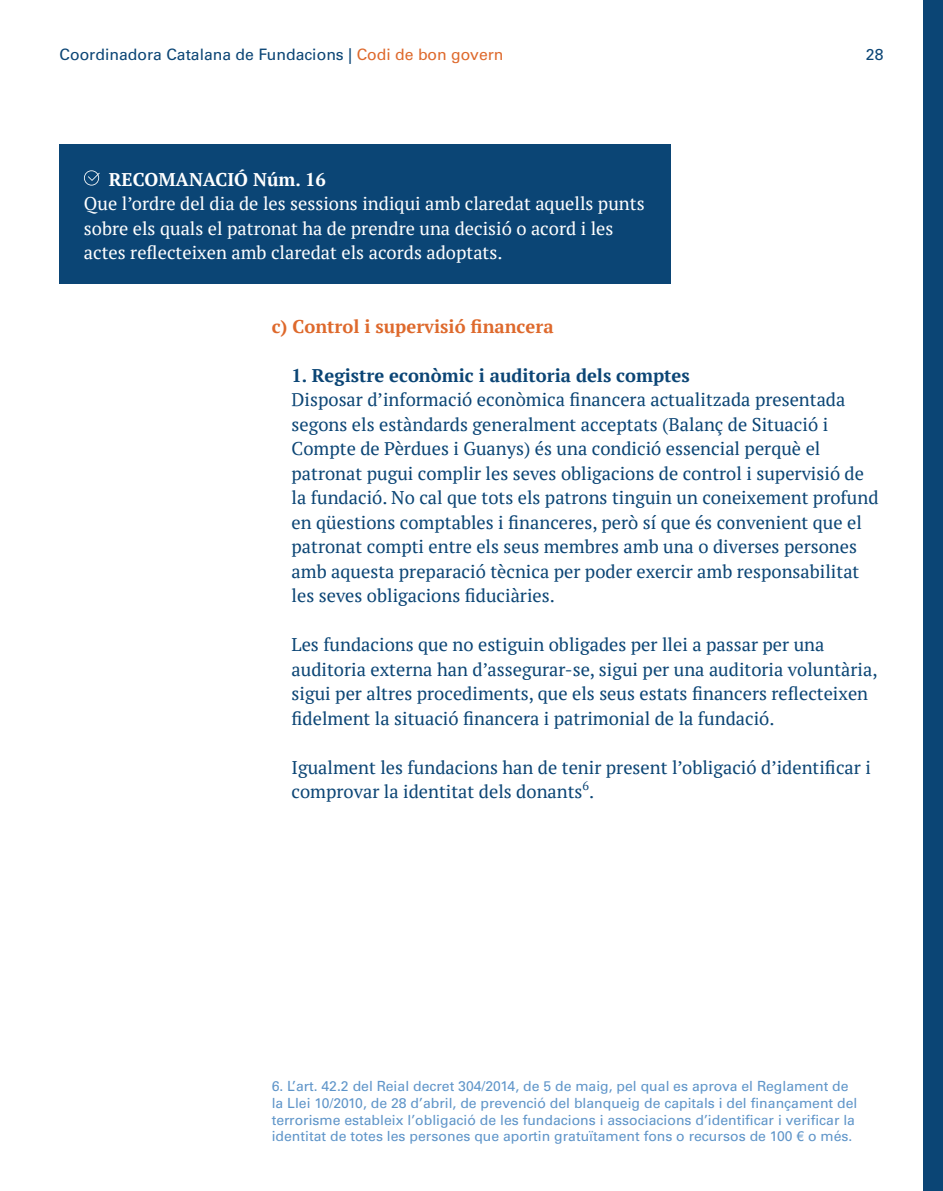
<style>
.page{position:relative;width:943px;height:1191px;background:#fff}
.page>*{position:absolute;margin:0;border:0;box-sizing:border-box;transform-origin:0 0}
.cos_de_text_serif{font:18.38px/24.5px "PT Serif";color:#0b4575}
.cos_de_text_serif-2{font:18.38px/24.5px "PT Serif";color:#fff}
.cos_de_text_serif-3{font:700 18.38px "PT Serif";color:#0b4575}
.cos_de_text_serif-4{font:700 18.38px "PT Serif";color:#de692c}
.cos_de_text_serif-5{font:700 18.38px "PT Serif";color:#fff}
.t1{font:15.75px "Univers LT Pro 55 Roman";color:#0b4575}
.peu_de_foto{font:14px/16.8px "Univers LT Pro 55 Roman";color:#5f95c9}
.cos_de_text_serif-6{font:12.25px "PT Serif";color:#0b4575}
.s1{color:#de692c}
</style>
<div class="page">
<div style="left:923px;top:0;width:20px;height:1191px;background:#0b4575"></div>
<div style="left:60px;top:144px;width:611px;height:140px;background:#0b4575"></div>
<svg style="left:84px;top:170px;width:16px;height:16px"></svg>
<p class="t1" style="left:60px;top:44px;width:445px">Coordinadora Catalana de Fundacions | <span class="s1">Codi de bon govern</span></p>
<p class="t1" style="left:865px;top:44px;width:19px">28</p>
<p class="cos_de_text_serif-5" style="left:109px;top:167px;width:219px">RECOMANACIÓ Núm. 16</p>
<p class="cos_de_text_serif-2" style="left:84px;top:191px;width:562px">Que l’ordre del dia de les sessions indiqui amb claredat aquells punts sobre els quals el patronat ha de prendre una decisió o acord i les actes reflecteixen amb claredat els acords adoptats.</p>
<p class="cos_de_text_serif-4" style="left:272px;top:314px;width:283px">c) Control i supervisió financera</p>
<p class="cos_de_text_serif-3" style="left:291px;top:363px;width:400px">1. Registre econòmic i auditoria dels comptes</p>
<p class="cos_de_text_serif" style="left:291px;top:387px;width:588px">Disposar d’informació econòmica financera actualitzada presentada segons els estàndards generalment acceptats (Balanç de Situació i Compte de Pèrdues i Guanys) és una condició essencial perquè el patronat pugui complir les seves obligacions de control i supervisió de la fundació. No cal que tots els patrons tinguin un coneixement profund en qüestions comptables i financeres, però sí que és convenient que el patronat compti entre els seus membres amb una o diverses persones amb aquesta preparació tècnica per poder exercir amb responsabilitat les seves obligacions fiduciàries.</p>
<p class="cos_de_text_serif" style="left:291px;top:632px;width:587px">Les fundacions que no estiguin obligades per llei a passar per una auditoria externa han d’assegurar-se, sigui per una auditoria voluntària, sigui per altres procediments, que els seus estats financers reflecteixen fidelment la situació financera i patrimonial de la fundació.</p>
<p class="cos_de_text_serif" style="left:291px;top:755px;width:581px">Igualment les fundacions han de tenir present l’obligació d’identificar i comprovar la identitat dels donants .</p>
<p class="cos_de_text_serif-6" style="left:582px;top:777px;width:8px">6</p>
<p class="peu_de_foto" style="left:272px;top:1077px;width:587px">6. L’art. 42.2 del Reial decret 304/2014, de 5 de maig, pel qual es aprova el Reglament de la Llei 10/2010, de 28 d’abril, de prevenció del blanqueig de capitals i del finançament del terrorisme estableix l’obligació de les fundacions i associacions d’identificar i verificar la identitat de totes les persones que aportin gratuïtament fons o recursos de 100 € o més.</p>
</div>
